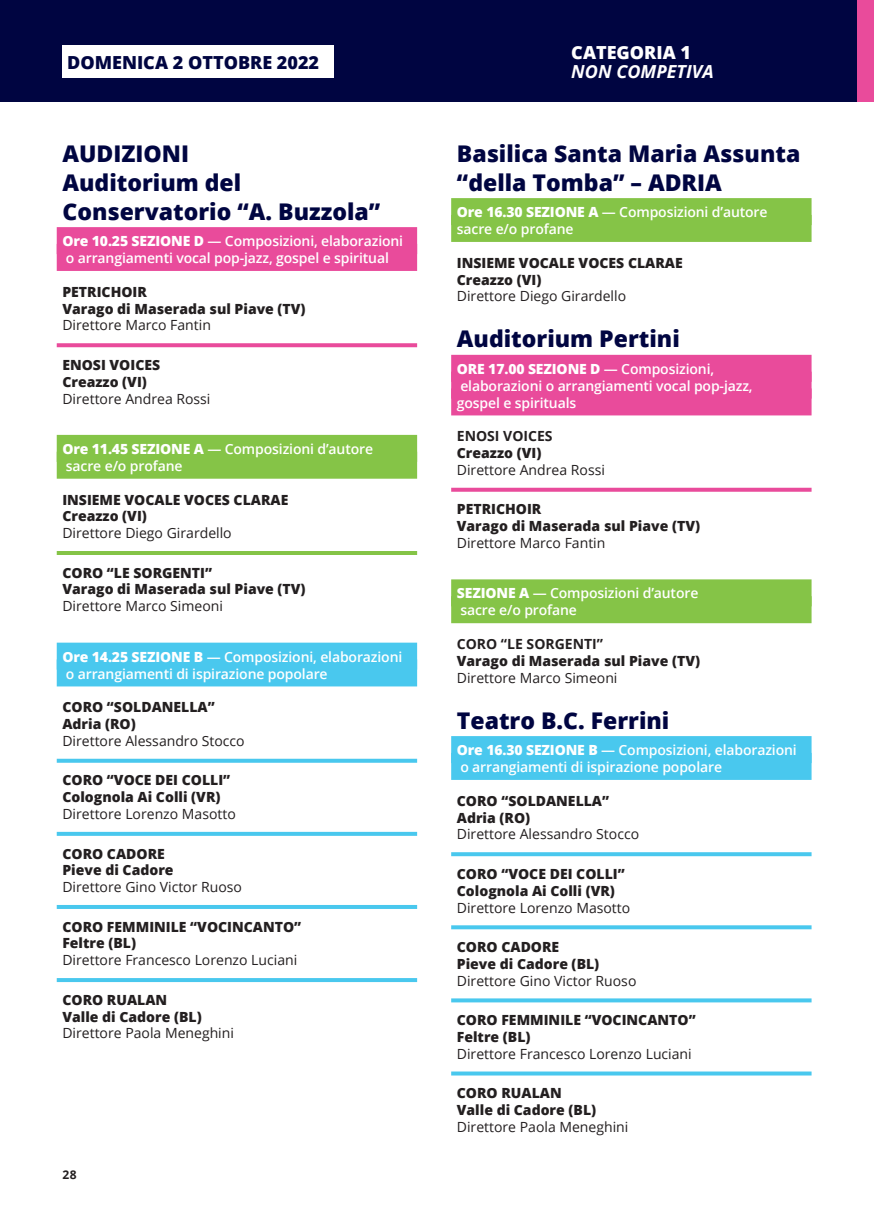
<style>
.page{position:relative;width:874px;height:1225px;background:#fff}
.page>*{position:absolute;margin:0;border:0;box-sizing:border-box;transform-origin:0 0}
.t1{font:800 23px/29px "Open Sans";color:#000541}
.t2{font:800 18px "Open Sans";color:#000541}
.t3{font:italic 700 18px "Open Sans";color:#fff}
.t4{font:800 18px "Open Sans";color:#fff}
.t5{font:800 14px/16.8px "Open Sans";color:#231f20}
.t6{font:600 14px/16.8px "Open Sans";letter-spacing:-.01em;color:#fff}
.t7{font:14px "Open Sans";color:#231f20}
.t8{font:700 14px "Open Sans";color:#231f20}
.t9{font:700 12px "Open Sans";color:#231f20}
.s1{font-weight:800}
</style>
<div class="page">
<div style="left:856px;top:0;width:17px;height:102px;background:#e94b9b"></div>
<div style="left:0;top:0;width:856px;height:102px;background:#000541"></div>
<div style="left:62px;top:45px;width:271px;height:33px;background:#fff"></div>
<div style="left:57px;top:227px;width:360px;height:27px;background:#e94b9b"></div>
<div style="left:57px;top:244px;width:360px;height:27px;background:#e94b9b"></div>
<svg style="left:57px;top:343px;width:360px;height:4px"></svg>
<div style="left:57px;top:435px;width:360px;height:27px;background:#85c447"></div>
<div style="left:57px;top:452px;width:360px;height:27px;background:#85c447"></div>
<hr style="left:57px;top:551px;width:360px;height:4px;background:#85c447">
<div style="left:57px;top:642px;width:360px;height:27px;background:#49c8ee"></div>
<div style="left:57px;top:659px;width:360px;height:27px;background:#49c8ee"></div>
<svg style="left:57px;top:758px;width:360px;height:4px"></svg>
<svg style="left:57px;top:832px;width:360px;height:4px"></svg>
<hr style="left:57px;top:905px;width:360px;height:4px;background:#49c8ee">
<hr style="left:57px;top:978px;width:360px;height:4px;background:#49c8ee">
<div style="left:451px;top:198px;width:360px;height:27px;background:#85c447"></div>
<div style="left:451px;top:215px;width:360px;height:27px;background:#85c447"></div>
<div style="left:451px;top:355px;width:360px;height:27px;background:#e94b9b"></div>
<div style="left:451px;top:372px;width:360px;height:27px;background:#e94b9b"></div>
<div style="left:451px;top:388px;width:360px;height:27px;background:#e94b9b"></div>
<svg style="left:451px;top:488px;width:360px;height:4px"></svg>
<div style="left:451px;top:579px;width:360px;height:27px;background:#85c447"></div>
<div style="left:451px;top:596px;width:360px;height:27px;background:#85c447"></div>
<div style="left:451px;top:736px;width:360px;height:27px;background:#49c8ee"></div>
<div style="left:451px;top:753px;width:360px;height:27px;background:#49c8ee"></div>
<svg style="left:451px;top:852px;width:360px;height:4px"></svg>
<svg style="left:451px;top:925px;width:360px;height:4px"></svg>
<svg style="left:451px;top:998px;width:360px;height:4px"></svg>
<svg style="left:451px;top:1071px;width:360px;height:4px"></svg>
<p class="t2" style="left:67px;top:48px;width:253px">DOMENICA 2 OTTOBRE 2022</p>
<h1 class="t1" style="left:62px;top:138px;width:319px">AUDIZIONI<br>Auditorium del<br>Conservatorio “A. Buzzola”</h1>
<p class="t6" style="left:62px;top:232px;width:342px"><span class="s1">Ore 10.25 SEZIONE D</span> ― Composizioni, elaborazioni o arrangiamenti vocal pop-jazz, gospel e spiritual</p>
<p class="t5" style="left:62px;top:283px;width:244px">PETRICHOIR<br>Varago di Maserada sul Piave (TV)</p>
<p class="t7" style="left:62px;top:316px;width:150px">Direttore Marco Fantin</p>
<p class="t5" style="left:62px;top:356px;width:99px">ENOSI VOICES<br>Creazzo (VI)</p>
<p class="t7" style="left:62px;top:389px;width:149px">Direttore Andrea Rossi</p>
<p class="t6" style="left:62px;top:440px;width:312px"><span class="s1">Ore 11.45 SEZIONE A</span> ― Composizioni d’autore sacre e/o profane</p>
<p class="t5" style="left:62px;top:490px;width:227px">INSIEME VOCALE VOCES CLARAE<br>Creazzo (VI)</p>
<p class="t7" style="left:62px;top:523px;width:171px">Direttore Diego Girardello</p>
<p class="t5" style="left:62px;top:563px;width:244px">CORO “LE SORGENTI”<br>Varago di Maserada sul Piave (TV)</p>
<p class="t7" style="left:62px;top:596px;width:162px">Direttore Marco Simeoni</p>
<p class="t6" style="left:62px;top:648px;width:341px"><span class="s1">Ore 14.25 SEZIONE B</span> ― Composizioni, elaborazioni o arrangiamenti di ispirazione popolare</p>
<p class="t5" style="left:62px;top:698px;width:154px">CORO “SOLDANELLA”<br>Adria (RO)</p>
<p class="t7" style="left:62px;top:731px;width:184px">Direttore Alessandro Stocco</p>
<p class="t5" style="left:62px;top:771px;width:169px">CORO “VOCE DEI COLLI”<br>Colognola Ai Colli (VR)</p>
<p class="t7" style="left:62px;top:804px;width:175px">Direttore Lorenzo Masotto</p>
<p class="t5" style="left:62px;top:844px;width:113px">CORO CADORE<br>Pieve di Cadore</p>
<p class="t7" style="left:62px;top:877px;width:181px">Direttore Gino Victor Ruoso</p>
<p class="t5" style="left:62px;top:917px;width:240px">CORO FEMMINILE “VOCINCANTO”<br>Feltre (BL)</p>
<p class="t7" style="left:62px;top:950px;width:236px">Direttore Francesco Lorenzo Luciani</p>
<p class="t5" style="left:62px;top:990px;width:141px">CORO RUALAN<br>Valle di Cadore (BL)</p>
<p class="t7" style="left:62px;top:1023px;width:173px">Direttore Paola Meneghini</p>
<p class="t9" style="left:62px;top:1166px;width:16px">28</p>
<p class="t4" style="left:571px;top:39px;width:121px">CATEGORIA 1</p>
<p class="t3" style="left:571px;top:59px;width:144px">NON COMPETIVA</p>
<h1 class="t1" style="left:456px;top:138px;width:345px">Basilica Santa Maria Assunta “della Tomba” – ADRIA</h1>
<p class="t6" style="left:456px;top:203px;width:312px"><span class="s1">Ore 16.30 SEZIONE A</span> ― Composizioni d’autore sacre e/o profane</p>
<p class="t5" style="left:456px;top:254px;width:227px">INSIEME VOCALE VOCES CLARAE<br>Creazzo (VI)</p>
<p class="t7" style="left:456px;top:287px;width:171px">Direttore Diego Girardello</p>
<h1 class="t1" style="left:456px;top:323px;width:224px">Auditorium Pertini</h1>
<p class="t6" style="left:456px;top:360px;width:297px"><span class="s1">ORE 17.00 SEZIONE D</span> ― Composizioni, elaborazioni o arrangiamenti vocal pop-jazz, gospel e spirituals</p>
<p class="t8" style="left:456px;top:426px;width:97px">ENOSI VOICES</p>
<p class="t5" style="left:456px;top:444px;width:86px">Creazzo (VI)</p>
<p class="t7" style="left:456px;top:460px;width:149px">Direttore Andrea Rossi</p>
<p class="t5" style="left:456px;top:500px;width:244px">PETRICHOIR<br>Varago di Maserada sul Piave (TV)</p>
<p class="t7" style="left:456px;top:533px;width:150px">Direttore Marco Fantin</p>
<p class="t6" style="left:456px;top:584px;width:243px"><span class="s1">SEZIONE A</span> ― Composizioni d’autore sacre e/o profane</p>
<p class="t8" style="left:456px;top:634px;width:148px">CORO “LE SORGENTI”</p>
<p class="t5" style="left:456px;top:651px;width:244px">Varago di Maserada sul Piave (TV)</p>
<p class="t7" style="left:456px;top:668px;width:162px">Direttore Marco Simeoni</p>
<h1 class="t1" style="left:456px;top:704px;width:214px">Teatro B.C. Ferrini</h1>
<p class="t6" style="left:456px;top:741px;width:341px"><span class="s1">Ore 16.30 SEZIONE B</span> ― Composizioni, elaborazioni o arrangiamenti di ispirazione popolare</p>
<p class="t5" style="left:456px;top:791px;width:154px">CORO “SOLDANELLA”<br>Adria (RO)</p>
<p class="t7" style="left:456px;top:824px;width:184px">Direttore Alessandro Stocco</p>
<p class="t5" style="left:456px;top:864px;width:169px">CORO “VOCE DEI COLLI”<br>Colognola Ai Colli (VR)</p>
<p class="t7" style="left:456px;top:898px;width:175px">Direttore Lorenzo Masotto</p>
<p class="t5" style="left:456px;top:937px;width:144px">CORO CADORE<br>Pieve di Cadore (BL)</p>
<p class="t7" style="left:456px;top:971px;width:181px">Direttore Gino Victor Ruoso</p>
<p class="t5" style="left:456px;top:1011px;width:240px">CORO FEMMINILE “VOCINCANTO”<br>Feltre (BL)</p>
<p class="t7" style="left:456px;top:1044px;width:236px">Direttore Francesco Lorenzo Luciani</p>
<p class="t5" style="left:456px;top:1084px;width:141px">CORO RUALAN<br>Valle di Cadore (BL)</p>
<p class="t7" style="left:456px;top:1117px;width:173px">Direttore Paola Meneghini</p>
</div>
